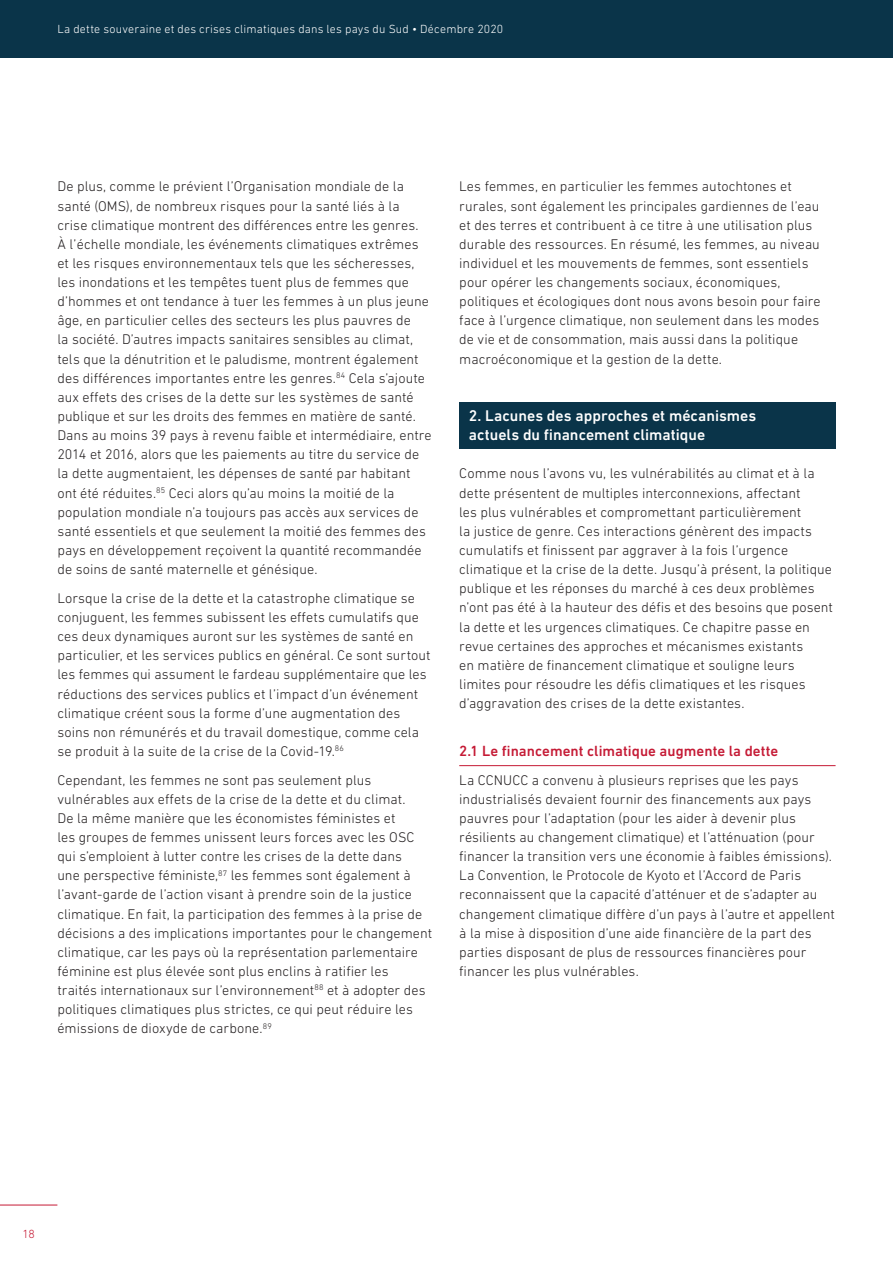
<style>
.page{position:relative;width:893px;height:1263px;background:#fff}
.page>*{position:absolute;margin:0;border:0;box-sizing:border-box;transform-origin:0 0}
.t1{font:500 15.75px/19.2px "DIN Next LT Pro";color:#fff}
.t2{font:500 15px "DIN Next LT Pro";letter-spacing:.005em;color:#c51a35}
.t3{font:300 14.25px/19.2px "DIN Next LT Pro";letter-spacing:.005em;color:#231f20}
.t4{font:300 12px "DIN Next LT Pro";letter-spacing:.015em;color:#fff}
.t5{font:300 12px "DIN Next LT Pro";color:#c51a35}
</style>
<div class="page">
<hr style="left:0;top:1205px;width:57px;height:1px;background:#c51a35">
<div style="left:0;top:0;width:893px;height:57px;background:#0a3449"></div>
<div style="left:459px;top:402px;width:377px;height:47px;background:#0a3449"></div>
<hr style="left:459px;top:765px;width:377px;height:1px;background:#c51a35">
<p class="t4" style="left:57px;top:22px;width:447px">La dette souveraine et des crises climatiques dans les pays du Sud • Décembre 2020</p>
<p class="t3" style="left:57px;top:177px;width:376px">De plus, comme le prévient l’Organisation mondiale de la santé (OMS), de nombreux risques pour la santé liés à la crise climatique montrent des différences entre les genres.<br>À l’échelle mondiale, les événements climatiques extrêmes et les risques environnementaux tels que les sécheresses, les inondations et les tempêtes tuent plus de femmes que d’hommes et ont tendance à tuer les femmes à un plus jeune âge, en particulier celles des secteurs les plus pauvres de<br>la société. D’autres impacts sanitaires sensibles au climat, tels que la dénutrition et le paludisme, montrent également des différences importantes entre les genres.<sup>84</sup> Cela s’ajoute aux effets des crises de la dette sur les systèmes de santé publique et sur les droits des femmes en matière de santé.<br>Dans au moins 39 pays à revenu faible et intermédiaire, entre 2014 et 2016, alors que les paiements au titre du service de la dette augmentaient, les dépenses de santé par habitant ont été réduites.<sup>85</sup> Ceci alors qu’au moins la moitié de la population mondiale n’a toujours pas accès aux services de santé essentiels et que seulement la moitié des femmes des pays en développement reçoivent la quantité recommandée de soins de santé maternelle et génésique.</p>
<p class="t3" style="left:57px;top:588px;width:375px">Lorsque la crise de la dette et la catastrophe climatique se conjuguent, les femmes subissent les effets cumulatifs que ces deux dynamiques auront sur les systèmes de santé en particulier, et les services publics en général. Ce sont surtout les femmes qui assument le fardeau supplémentaire que les réductions des services publics et l’impact d’un événement climatique créent sous la forme d’une augmentation des soins non rémunérés et du travail domestique, comme cela se produit à la suite de la crise de la Covid-19.<sup>86</sup></p>
<p class="t3" style="left:57px;top:770px;width:376px">Cependant, les femmes ne sont pas seulement plus vulnérables aux effets de la crise de la dette et du climat.<br>De la même manière que les économistes féministes et<br>les groupes de femmes unissent leurs forces avec les OSC qui s’emploient à lutter contre les crises de la dette dans<br>une perspective féministe,<sup>87</sup> les femmes sont également à l’avant-garde de l’action visant à prendre soin de la justice climatique. En fait, la participation des femmes à la prise de décisions a des implications importantes pour le changement climatique, car les pays où la représentation parlementaire féminine est plus élevée sont plus enclins à ratifier les<br>traités internationaux sur l’environnement<sup>88</sup> et à adopter des politiques climatiques plus strictes, ce qui peut réduire les émissions de dioxyde de carbone.<sup>89</sup></p>
<p class="t3" style="left:459px;top:177px;width:363px">Les femmes, en particulier les femmes autochtones et rurales, sont également les principales gardiennes de l’eau et des terres et contribuent à ce titre à une utilisation plus durable des ressources. En résumé, les femmes, au niveau individuel et les mouvements de femmes, sont essentiels pour opérer les changements sociaux, économiques, politiques et écologiques dont nous avons besoin pour faire face à l’urgence climatique, non seulement dans les modes de vie et de consommation, mais aussi dans la politique macroéconomique et la gestion de la dette.</p>
<p class="t1" style="left:469px;top:406px;width:289px">2. Lacunes des approches et mécanismes actuels du financement climatique</p>
<p class="t3" style="left:459px;top:464px;width:375px">Comme nous l’avons vu, les vulnérabilités au climat et à la dette présentent de multiples interconnexions, affectant<br>les plus vulnérables et compromettant particulièrement<br>la justice de genre. Ces interactions génèrent des impacts cumulatifs et finissent par aggraver à la fois l’urgence climatique et la crise de la dette. Jusqu’à présent, la politique publique et les réponses du marché à ces deux problèmes n’ont pas été à la hauteur des défis et des besoins que posent la dette et les urgences climatiques. Ce chapitre passe en revue certaines des approches et mécanismes existants<br>en matière de financement climatique et souligne leurs limites pour résoudre les défis climatiques et les risques d’aggravation des crises de la dette existantes.</p>
<p class="t2" style="left:459px;top:742px;width:321px">2.1 Le financement climatique augmente la dette</p>
<p class="t3" style="left:459px;top:770px;width:377px">La CCNUCC a convenu à plusieurs reprises que les pays industrialisés devaient fournir des financements aux pays pauvres pour l’adaptation (pour les aider à devenir plus résilients au changement climatique) et l’atténuation (pour financer la transition vers une économie à faibles émissions).<br>La Convention, le Protocole de Kyoto et l’Accord de Paris reconnaissent que la capacité d’atténuer et de s’adapter au changement climatique diffère d’un pays à l’autre et appellent à la mise à disposition d’une aide financière de la part des parties disposant de plus de ressources financières pour financer les plus vulnérables.</p>
<p class="t5" style="left:23px;top:1227px;width:14px">18</p>
</div>
